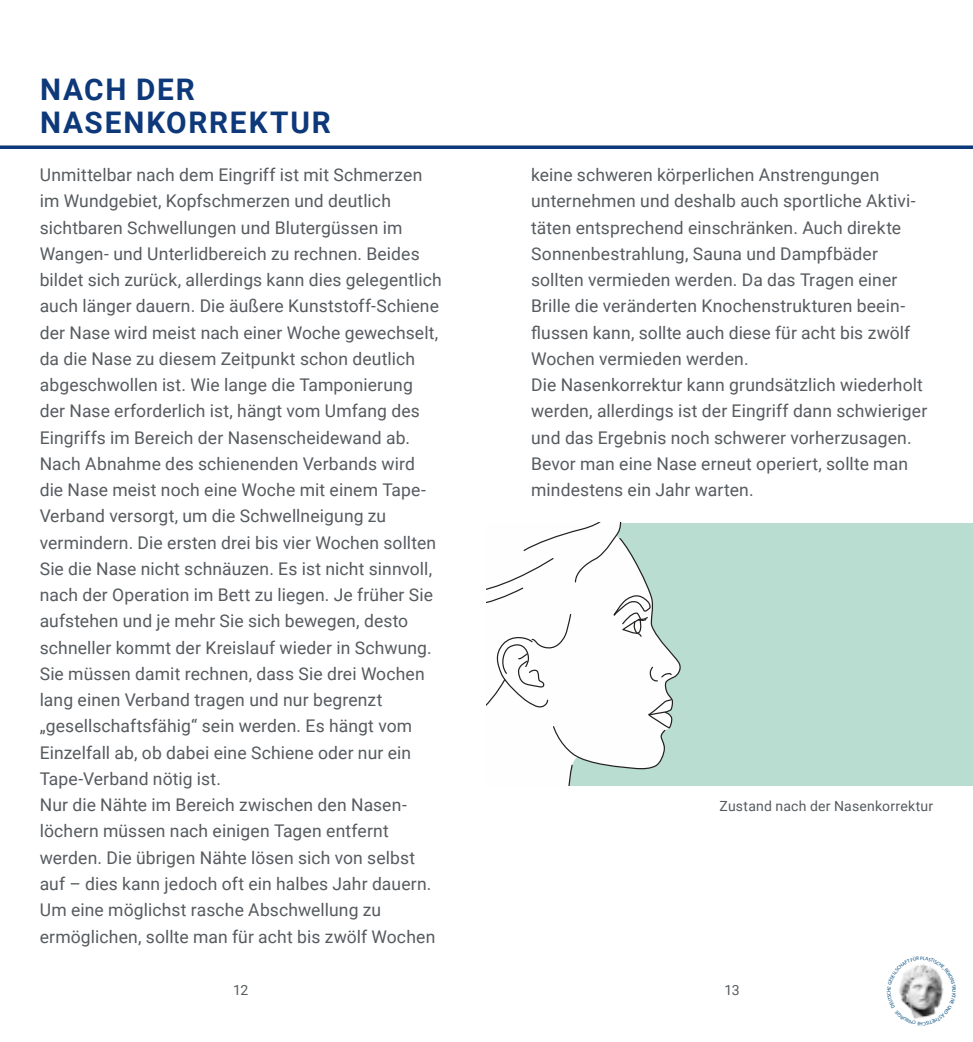
<style>
.page{position:relative;width:973px;height:1042px;background:#fff}
.page>*{position:absolute;margin:0;border:0;box-sizing:border-box;transform-origin:0 0}
.t1{font:700 29.75px/33.2px "Roboto";letter-spacing:.06em;color:#0d387a}
.t2{font:17.5px/26.2px "Roboto";letter-spacing:.005em;color:#565b5f}
.t3{font:14px "Roboto";letter-spacing:.015em;color:#565b5f}
</style>
<div class="page">
<svg style="left:0;top:145px;width:972px;height:4px;fill:#0e397a"></svg>
<div style="left:486px;top:522px;width:486px;height:263px;background:#b9ddd0"></div>
<svg style="left:486px;top:522px;width:195px;height:263px"></svg>
<svg style="left:899px;top:964px;width:45px;height:55px"></svg>
<h1 class="t1" style="left:40px;top:72px;width:292px">NACH DER<br>NASENKORREKTUR</h1>
<p class="t2" style="left:40px;top:161px;width:403px">Unmittelbar nach dem Eingriff ist mit Schmerzen im Wundgebiet, Kopfschmerzen und deutlich sichtbaren Schwellungen und Blutergüssen im Wangen- und Unterlidbereich zu rechnen. Beides bildet sich zurück, allerdings kann dies gelegentlich auch länger dauern. Die äußere Kunststoff-Schiene der Nase wird meist nach einer Woche gewechselt, da die Nase zu diesem Zeitpunkt schon deutlich abgeschwollen ist. Wie lange die Tamponierung der Nase erforderlich ist, hängt vom Umfang des Eingriffs im Bereich der Nasenscheidewand ab.<br>Nach Abnahme des schienenden Verbands wird die Nase meist noch eine Woche mit einem Tape-Verband versorgt, um die Schwellneigung zu vermindern. Die ersten drei bis vier Wochen sollten Sie die Nase nicht schnäuzen. Es ist nicht sinnvoll, nach der Operation im Bett zu liegen. Je früher Sie aufstehen und je mehr Sie sich bewegen, desto schneller kommt der Kreislauf wieder in Schwung.<br>Sie müssen damit rechnen, dass Sie drei Wochen lang einen Verband tragen und nur begrenzt „gesellschaftsfähig“ sein werden. Es hängt vom Einzelfall ab, ob dabei eine Schiene oder nur ein Tape-Verband nötig ist.<br>Nur die Nähte im Bereich zwischen den Nasen&shy;löchern müssen nach einigen Tagen entfernt werden. Die übrigen Nähte lösen sich von selbst auf – dies kann jedoch oft ein halbes Jahr dauern.<br>Um eine möglichst rasche Abschwellung zu ermöglichen, sollte man für acht bis zwölf Wochen</p>
<p class="t2" style="left:531px;top:161px;width:397px">keine schweren körperlichen Anstrengungen unternehmen und deshalb auch sportliche Aktivi&shy;täten entsprechend einschränken. Auch direkte Sonnenbestrahlung, Sauna und Dampfbäder sollten vermieden werden. Da das Tragen einer Brille die veränderten Knochenstrukturen beein&shy;flussen kann, sollte auch diese für acht bis zwölf Wochen vermieden werden.<br>Die Nasenkorrektur kann grundsätzlich wiederholt werden, allerdings ist der Eingriff dann schwieriger und das Ergebnis noch schwerer vorherzusagen.<br>Bevor man eine Nase erneut operiert, sollte man mindestens ein Jahr warten.</p>
<p class="t3" style="left:719px;top:796px;width:215px">Zustand nach der Nasenkorrektur</p>
<p class="t3" style="left:233px;top:980px;width:17px">12</p>
<p class="t3" style="left:724px;top:980px;width:17px">13</p>
</div>
